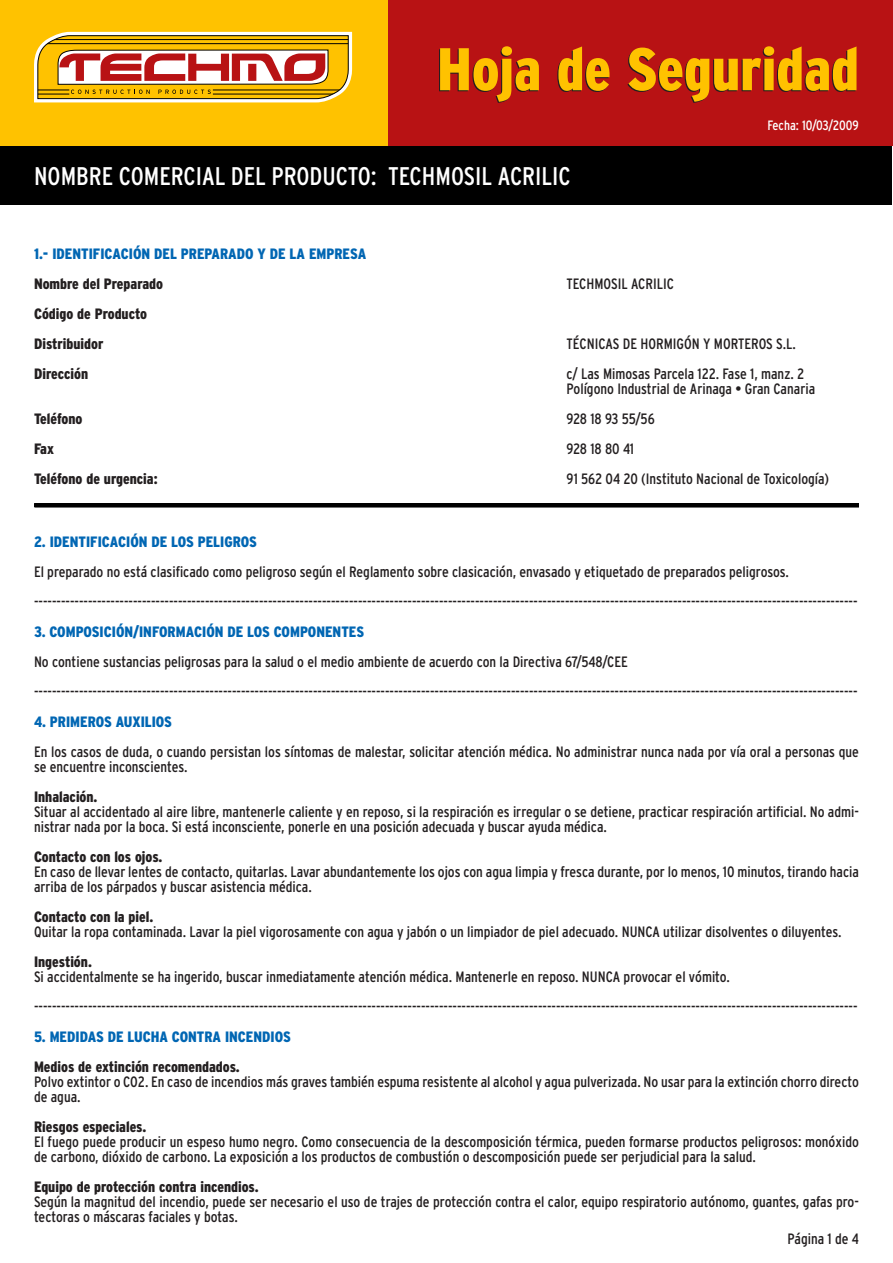
<style>
.page{position:relative;width:893px;height:1263px;background:#fff}
.page>*{position:absolute;margin:0;border:0;box-sizing:border-box;transform-origin:0 0}
.t1{font:900 condensed 60px "Interstate";color:#ffc200}
.t2{font:condensed 25.5px "Interstate";color:#fff}
.general{font:condensed 15px/15px "Interstate";color:#231f20}
.general-2{font:900 condensed 15px "Interstate";color:#231f20}
.ladillo_azul{font:900 condensed 15px "Interstate";color:#0166b3}
.t3{font:condensed 13.5px "Interstate";color:#fff}
</style>
<div class="page">
<div style="left:0;top:104px;width:892px;height:101px;background:#000"></div>
<div style="left:0;top:0;width:892px;height:145px;background:#ffc200"></div>
<div style="left:388px;top:0;width:504px;height:145px;background:#b81214"></div>
<svg style="left:34px;top:31px;width:319px;height:72px"></svg>
<hr style="left:34px;top:503px;width:825px;height:4px;background:#000">
<h1 class="t1" style="left:437px;top:36px;width:423px">Hoja de Seguridad</h1>
<h2 class="t2" style="left:34px;top:162px;width:538px">NOMBRE COMERCIAL DEL PRODUCTO: TECHMOSIL ACRILIC</h2>
<p class="t3" style="left:767px;top:117px;width:93px">Fecha: 10/03/2009</p>
<p class="ladillo_azul" style="left:34px;top:245px;width:334px">1.- IDENTIFICACIÓN DEL PREPARADO Y DE LA EMPRESA</p>
<p class="general-2" style="left:34px;top:275px;width:130px">Nombre del Preparado</p>
<p class="general" style="left:567px;top:276px;width:109px">TECHMOSIL ACRILIC</p>
<p class="general-2" style="left:34px;top:305px;width:115px">Código de Producto</p>
<p class="general-2" style="left:34px;top:335px;width:71px">Distribuidor</p>
<p class="general" style="left:567px;top:336px;width:231px">TÉCNICAS DE HORMIGÓN Y MORTEROS S.L.</p>
<p class="general-2" style="left:34px;top:365px;width:56px">Dirección</p>
<p class="general" style="left:567px;top:366px;width:239px">c/ Las Mimosas Parcela 122. Fase 1, manz. 2</p>
<p class="general" style="left:567px;top:381px;width:250px">Polígono Industrial de Arinaga • Gran Canaria</p>
<p class="general-2" style="left:34px;top:410px;width:50px">Teléfono</p>
<p class="general" style="left:567px;top:411px;width:90px">928 18 93 55/56</p>
<p class="general-2" style="left:34px;top:440px;width:21px">Fax</p>
<p class="general" style="left:567px;top:441px;width:69px">928 18 80 41</p>
<p class="general-2" style="left:34px;top:470px;width:125px">Teléfono de urgencia:</p>
<p class="general" style="left:567px;top:471px;width:264px">91 562 04 20 (Instituto Nacional de Toxicología)</p>
<p class="ladillo_azul" style="left:34px;top:533px;width:224px">2. IDENTIFICACIÓN DE LOS PELIGROS</p>
<p class="general" style="left:34px;top:564px;width:756px">El preparado no está clasificado como peligroso según el Reglamento sobre clasicación, envasado y etiquetado de preparados peligrosos.</p>
<p class="general" style="left:34px;top:594px;width:825px">---------------------------------------------------------------------------------------------------------------------------------------------------------------------------------------</p>
<p class="ladillo_azul" style="left:34px;top:623px;width:332px">3. COMPOSICIÓN/INFORMACIÓN DE LOS COMPONENTES</p>
<p class="general" style="left:34px;top:654px;width:595px">No contiene sustancias peligrosas para la salud o el medio ambiente de acuerdo con la Directiva 67/548/CEE</p>
<p class="general" style="left:34px;top:684px;width:825px">---------------------------------------------------------------------------------------------------------------------------------------------------------------------------------------</p>
<p class="ladillo_azul" style="left:34px;top:713px;width:140px">4. PRIMEROS AUXILIOS</p>
<p class="general" style="left:34px;top:744px;width:826px">En los casos de duda, o cuando persistan los síntomas de malestar, solicitar atención médica. No administrar nunca nada por vía oral a personas que se encuentre inconscientes.</p>
<p class="general-2" style="left:34px;top:788px;width:65px">Inhalación.</p>
<p class="general" style="left:34px;top:804px;width:826px">Situar al accidentado al aire libre, mantenerle caliente y en reposo, si la respiración es irregular o se detiene, practicar respiración artificial. No admi&shy;nistrar nada por la boca. Si está inconsciente, ponerle en una posición adecuada y buscar ayuda médica.</p>
<p class="general-2" style="left:34px;top:848px;width:130px">Contacto con los ojos.</p>
<p class="general" style="left:34px;top:864px;width:826px">En caso de llevar lentes de contacto, quitarlas. Lavar abundantemente los ojos con agua limpia y fresca durante, por lo menos, 10 minutos, tirando hacia arriba de los párpados y buscar asistencia médica.</p>
<p class="general-2" style="left:34px;top:908px;width:121px">Contacto con la piel.</p>
<p class="general" style="left:34px;top:924px;width:809px">Quitar la ropa contaminada. Lavar la piel vigorosamente con agua y jabón o un limpiador de piel adecuado. NUNCA utilizar disolventes o diluyentes.</p>
<p class="general-2" style="left:34px;top:953px;width:59px">Ingestión.</p>
<p class="general" style="left:34px;top:969px;width:697px">Si accidentalmente se ha ingerido, buscar inmediatamente atención médica. Mantenerle en reposo. NUNCA provocar el vómito.</p>
<p class="general" style="left:34px;top:999px;width:825px">---------------------------------------------------------------------------------------------------------------------------------------------------------------------------------------</p>
<p class="ladillo_azul" style="left:34px;top:1028px;width:258px">5. MEDIDAS DE LUCHA CONTRA INCENDIOS</p>
<p class="general-2" style="left:34px;top:1058px;width:207px">Medios de extinción recomendados.</p>
<p class="general" style="left:34px;top:1074px;width:826px">Polvo extintor o CO2. En caso de incendios más graves también espuma resistente al alcohol y agua pulverizada. No usar para la extinción chorro directo de agua.</p>
<p class="general-2" style="left:34px;top:1118px;width:114px">Riesgos especiales.</p>
<p class="general" style="left:34px;top:1134px;width:826px">El fuego puede producir un espeso humo negro. Como consecuencia de la descomposición térmica, pueden formarse productos peligrosos: monóxido de carbono, dióxido de carbono. La exposición a los productos de combustión o descomposición puede ser perjudicial para la salud.</p>
<p class="general-2" style="left:34px;top:1178px;width:226px">Equipo de protección contra incendios.</p>
<p class="general" style="left:34px;top:1194px;width:826px">Según la magnitud del incendio, puede ser necesario el uso de trajes de protección contra el calor, equipo respiratorio autónomo, guantes, gafas pro&shy;tectoras o máscaras faciales y botas.</p>
<p class="general" style="left:787px;top:1231px;width:73px">Página 1 de 4</p>
</div>
